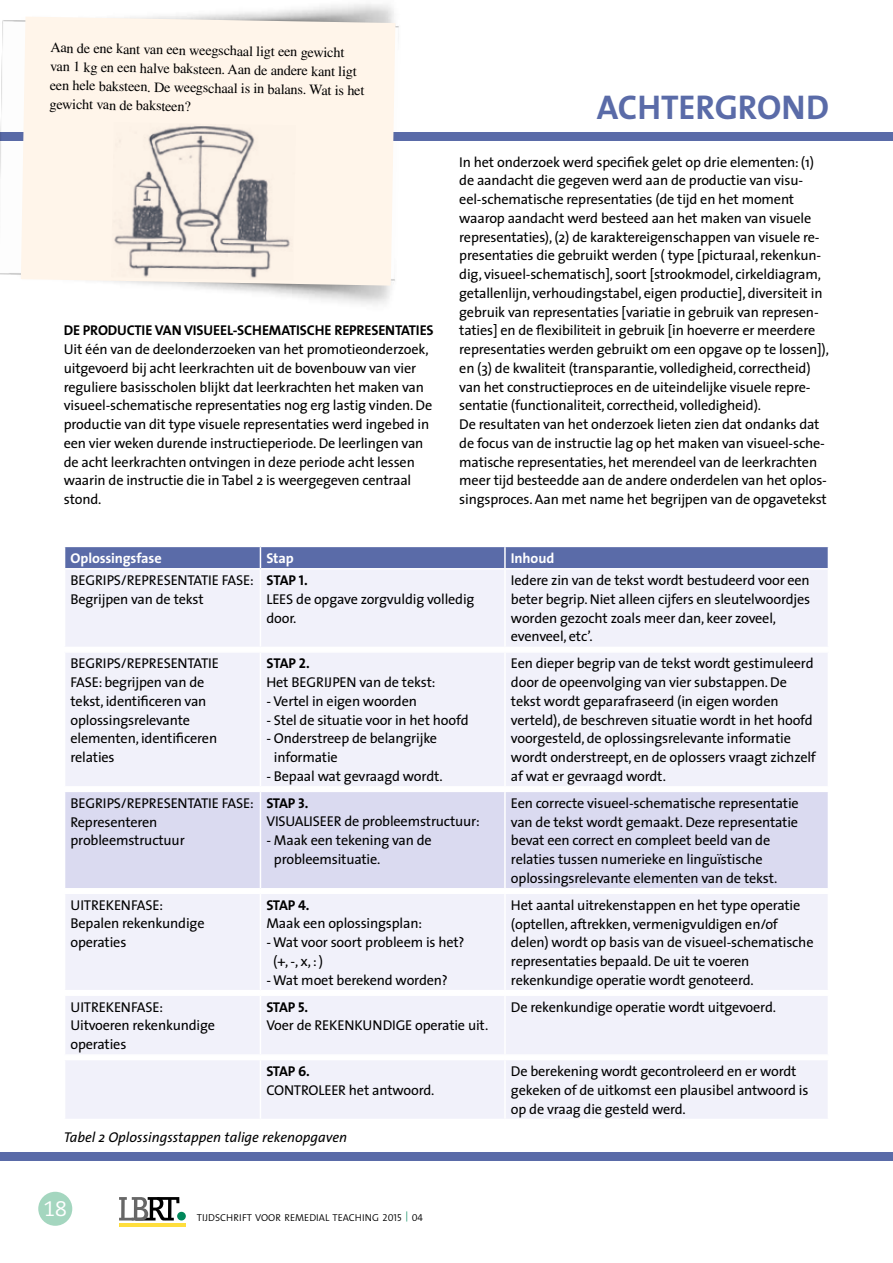
<style>
.page{position:relative;width:893px;height:1263px;background:#fff}
.page>*{position:absolute;margin:0;border:0;box-sizing:border-box;transform-origin:0 0}
.t1{font:700 34.5px "The Sans";letter-spacing:-.005em;color:#5a6ba8}
.t2{font:21px "Caecilia";color:#fff}
.t3{font:14.25px/18.8px "The Sans";letter-spacing:-.01em;color:#000}
.t4{font:14.25px/18.8px "Times LT Std";color:#000}
.t5{font:700 14.25px "The Sans";letter-spacing:-.01em;color:#000}
.t6{font:italic 14.25px "The Sans";color:#000}
.t7{font:14.25px "The Sans Bold Caps";letter-spacing:-.04em;color:#000}
.t8{font:700 14.25px "The Sans";letter-spacing:-.015em;color:#fff}
.t9{font:10.05px "The Sans Semi Light Caps";color:#000}
</style>
<div class="page">
<hr style="left:119px;top:1223px;width:67px;height:4px;background:#ffde3d">
<div style="left:177px;top:1212px;width:9px;height:8px;background:#00875a;border-radius:50%"></div>
<svg style="left:119px;top:1197px;width:60px;height:23px"></svg>
<div style="left:38px;top:1192px;width:34px;height:34px;background:#a4d6bf;border-radius:50%"></div>
<div style="left:0;top:132px;width:893px;height:8px;background:#5a6ba8"></div>
<div style="left:0;top:1152px;width:893px;height:9px;background:#5a6ba8"></div>
<img style="left:0;top:4px;width:433px;height:301px">
<div style="left:21px;top:17px;width:374px;height:269px;background:#fff5ea"></div>
<img style="left:111px;top:122px;width:185px;height:158px">
<div style="left:66px;top:570px;width:761px;height:549px;background:#f1f1fa"></div>
<div style="left:65px;top:648px;width:763px;height:411px;background:#f1f1fa"></div>
<div style="left:65px;top:792px;width:763px;height:96px;background:#dadaf0"></div>
<svg style="left:65px;top:546px;width:763px;height:22px;background:#6373ac"></svg>
<hr style="left:260px;top:569px;width:1px;height:78px;background:#fff">
<hr style="left:504px;top:569px;width:2px;height:78px;background:#fff">
<hr style="left:64px;top:647px;width:196px;height:1px;background:#fff">
<hr style="left:260px;top:647px;width:245px;height:1px;background:#fff">
<hr style="left:505px;top:647px;width:324px;height:1px;background:#fff">
<hr style="left:64px;top:651px;width:196px;height:2px;background:#fff">
<hr style="left:260px;top:651px;width:245px;height:2px;background:#fff">
<hr style="left:260px;top:653px;width:1px;height:133px;background:#fff">
<hr style="left:505px;top:651px;width:324px;height:2px;background:#fff">
<hr style="left:504px;top:653px;width:2px;height:133px;background:#fff">
<hr style="left:64px;top:786px;width:196px;height:2px;background:#fff">
<hr style="left:260px;top:786px;width:245px;height:2px;background:#fff">
<hr style="left:505px;top:786px;width:324px;height:2px;background:#fff">
<hr style="left:64px;top:791px;width:196px;height:1px;background:#fff">
<hr style="left:260px;top:791px;width:245px;height:1px;background:#fff">
<hr style="left:260px;top:792px;width:1px;height:96px;background:#fff">
<hr style="left:505px;top:791px;width:324px;height:1px;background:#fff">
<hr style="left:504px;top:792px;width:2px;height:96px;background:#fff">
<hr style="left:64px;top:888px;width:196px;height:1px;background:#fff">
<hr style="left:260px;top:888px;width:245px;height:1px;background:#fff">
<hr style="left:505px;top:888px;width:324px;height:1px;background:#fff">
<hr style="left:64px;top:892px;width:196px;height:2px;background:#fff">
<hr style="left:260px;top:892px;width:245px;height:2px;background:#fff">
<hr style="left:260px;top:894px;width:1px;height:96px;background:#fff">
<hr style="left:505px;top:892px;width:324px;height:2px;background:#fff">
<hr style="left:504px;top:894px;width:2px;height:96px;background:#fff">
<hr style="left:64px;top:990px;width:196px;height:1px;background:#fff">
<hr style="left:260px;top:990px;width:245px;height:1px;background:#fff">
<hr style="left:505px;top:990px;width:324px;height:1px;background:#fff">
<hr style="left:64px;top:994px;width:196px;height:2px;background:#fff">
<hr style="left:260px;top:994px;width:245px;height:2px;background:#fff">
<hr style="left:260px;top:996px;width:1px;height:58px;background:#fff">
<hr style="left:505px;top:994px;width:324px;height:2px;background:#fff">
<hr style="left:504px;top:996px;width:2px;height:58px;background:#fff">
<hr style="left:64px;top:1054px;width:196px;height:2px;background:#fff">
<hr style="left:260px;top:1054px;width:245px;height:2px;background:#fff">
<hr style="left:505px;top:1054px;width:324px;height:2px;background:#fff">
<hr style="left:64px;top:1059px;width:196px;height:1px;background:#fff">
<hr style="left:260px;top:1059px;width:245px;height:1px;background:#fff">
<hr style="left:260px;top:1060px;width:1px;height:59px;background:#fff">
<hr style="left:505px;top:1059px;width:324px;height:1px;background:#fff">
<hr style="left:504px;top:1060px;width:2px;height:59px;background:#fff">
<p class="t4" style="left:51px;top:38px;width:316px;rotate:1deg">Aan de ene kant van een weegschaal ligt een gewicht van 1 kg en een halve baksteen. Aan de andere kant ligt een hele baksteen. De weegschaal is in balans. Wat is het gewicht van de baksteen?</p>
<p class="t5" style="left:64px;top:319px;width:371px">DE PRODUCTIE VAN VISUEEL-SCHEMATISCHE REPRESENTATIES</p>
<p class="t3" style="left:64px;top:339px;width:370px">Uit één van de deelonderzoeken van het promotieonderzoek, uitgevoerd bij acht leerkrachten uit de bovenbouw van vier reguliere basisscholen blijkt dat leerkrachten het maken van visueel-schematische representaties nog erg lastig vinden. De productie van dit type visuele representaties werd ingebed in een vier weken durende instructieperiode. De leerlingen van de acht leerkrachten ontvingen in deze periode acht lessen waarin de instructie die in Tabel 2 is weergegeven centraal stond.</p>
<h1 class="t1" style="left:597px;top:78px;width:234px">ACHTERGROND</h1>
<p class="t3" style="left:459px;top:152px;width:371px">In het onderzoek werd specifiek gelet op drie elementen: (1) de aandacht die gegeven werd aan de productie van visu&shy;eel-schematische representaties (de tijd en het moment waarop aandacht werd besteed aan het maken van visuele representaties), (2) de karaktereigenschappen van visuele re&shy;presentaties die gebruikt werden ( type [picturaal, rekenkun&shy;dig, visueel-schematisch], soort [strookmodel, cirkeldiagram, getallenlijn, verhoudingstabel, eigen productie], diversiteit in gebruik van representaties [variatie in gebruik van represen&shy;taties] en de flexibiliteit in gebruik [in hoeverre er meerdere representaties werden gebruikt om een opgave op te lossen]), en (3) de kwaliteit (transparantie, volledigheid, correctheid) van het constructieproces en de uiteindelijke visuele repre&shy;sentatie (functionaliteit, correctheid, volledigheid).<br>De resultaten van het onderzoek lieten zien dat ondanks dat de focus van de instructie lag op het maken van visueel-sche&shy;matische representaties, het merendeel van de leerkrachten meer tijd besteedde aan de andere onderdelen van het oplos&shy;singsproces. Aan met name het begrijpen van de opgavetekst</p>
<p class="t8" style="left:71px;top:546px;width:93px">OPLOSSINGSFASE</p>
<p class="t8" style="left:266px;top:546px;width:29px">STAP</p>
<p class="t8" style="left:511px;top:546px;width:45px">INHOUD</p>
<p class="t3" style="left:71px;top:571px;width:185px">BEGRIPS/REPRESENTATIE FASE:<br>Begrijpen van de tekst</p>
<p class="t7" style="left:266px;top:568px;width:43px">STAP 1.</p>
<p class="t3" style="left:511px;top:571px;width:301px">Iedere zin van de tekst wordt bestudeerd voor een beter begrip. Niet alleen cijfers en sleutelwoordjes worden gezocht zoals meer dan, keer zoveel, evenveel, etc’.</p>
<p class="t3" style="left:266px;top:589px;width:210px">LEES de opgave zorgvuldig volledig door.</p>
<p class="t3" style="left:71px;top:654px;width:150px">BEGRIPS/REPRESENTATIE<br>FASE: begrijpen van de tekst, identificeren van oplossingsrelevante elementen, identificeren relaties</p>
<p class="t7" style="left:266px;top:651px;width:45px">STAP 2.</p>
<p class="t3" style="left:266px;top:672px;width:171px">Het BEGRIJPEN van de tekst:</p>
<p class="t3" style="left:266px;top:691px;width:152px">- Vertel in eigen woorden</p>
<p class="t3" style="left:266px;top:710px;width:204px">- Stel de situatie voor in het hoofd</p>
<p class="t3" style="left:274px;top:729px;width:165px;text-indent:-7px">- Onderstreep de belangrijke informatie</p>
<p class="t3" style="left:266px;top:766px;width:178px">- Bepaal wat gevraagd wordt.</p>
<p class="t3" style="left:71px;top:793px;width:185px">BEGRIPS/REPRESENTATIE FASE:<br>Representeren probleemstructuur</p>
<p class="t7" style="left:266px;top:791px;width:43px">STAP 3.</p>
<p class="t3" style="left:266px;top:812px;width:215px">VISUALISEER de probleemstructuur:</p>
<p class="t3" style="left:274px;top:831px;width:159px;text-indent:-7px">- Maak een tekening van de probleemsituatie.</p>
<p class="t3" style="left:71px;top:895px;width:136px">UITREKENFASE:<br>Bepalen rekenkundige operaties</p>
<p class="t7" style="left:266px;top:893px;width:45px">STAP 4.</p>
<p class="t3" style="left:266px;top:914px;width:157px">Maak een oplossingsplan:</p>
<p class="t3" style="left:273px;top:932px;width:193px;text-indent:-7px">- Wat voor soort probleem is het? (+, -, x, : )</p>
<p class="t3" style="left:266px;top:970px;width:183px">- Wat moet berekend worden?</p>
<p class="t3" style="left:71px;top:997px;width:146px">UITREKENFASE:<br>Uitvoeren rekenkundige operaties</p>
<p class="t7" style="left:266px;top:995px;width:43px">STAP 5.</p>
<p class="t3" style="left:266px;top:1016px;width:223px">Voer de REKENKUNDIGE operatie uit.</p>
<p class="t7" style="left:266px;top:1059px;width:45px">STAP 6.</p>
<p class="t3" style="left:266px;top:1080px;width:170px">CONTROLEER het antwoord.</p>
<p class="t6" style="left:64px;top:1125px;width:285px">Tabel 2 Oplossingsstappen talige rekenopgaven</p>
<h2 class="t2" style="left:44px;top:1197px;width:25px">18</h2>
<p class="t9" style="left:197px;top:1209px;width:228px">TIJDSCHRIFT VOOR REMEDIAL TEACHING 2015 <sup>|</sup> 04</p>
<p class="t3" style="left:511px;top:654px;width:306px">Een dieper begrip van de tekst wordt gestimuleerd door de opeenvolging van vier substappen. De tekst wordt geparafraseerd (in eigen worden verteld), de beschreven situatie wordt in het hoofd voorgesteld, de oplossingsrelevante informatie wordt onderstreept, en de oplossers vraagt zichzelf af wat er gevraagd wordt.</p>
<p class="t3" style="left:511px;top:793px;width:289px">Een correcte visueel-schematische representatie van de tekst wordt gemaakt. Deze representatie bevat een correct en compleet beeld van de relaties tussen numerieke en linguïstische oplossingsrelevante elementen van de tekst.</p>
<p class="t3" style="left:511px;top:895px;width:304px">Het aantal uitrekenstappen en het type operatie (optellen, aftrekken, vermenigvuldigen en/of delen) wordt op basis van de visueel-schematische representaties bepaald. De uit te voeren rekenkundige operatie wordt genoteerd.</p>
<p class="t3" style="left:511px;top:997px;width:267px">De rekenkundige operatie wordt uitgevoerd.</p>
<p class="t3" style="left:511px;top:1061px;width:299px">De berekening wordt gecontroleerd en er wordt gekeken of de uitkomst een plausibel antwoord is op de vraag die gesteld werd.</p>
</div>
